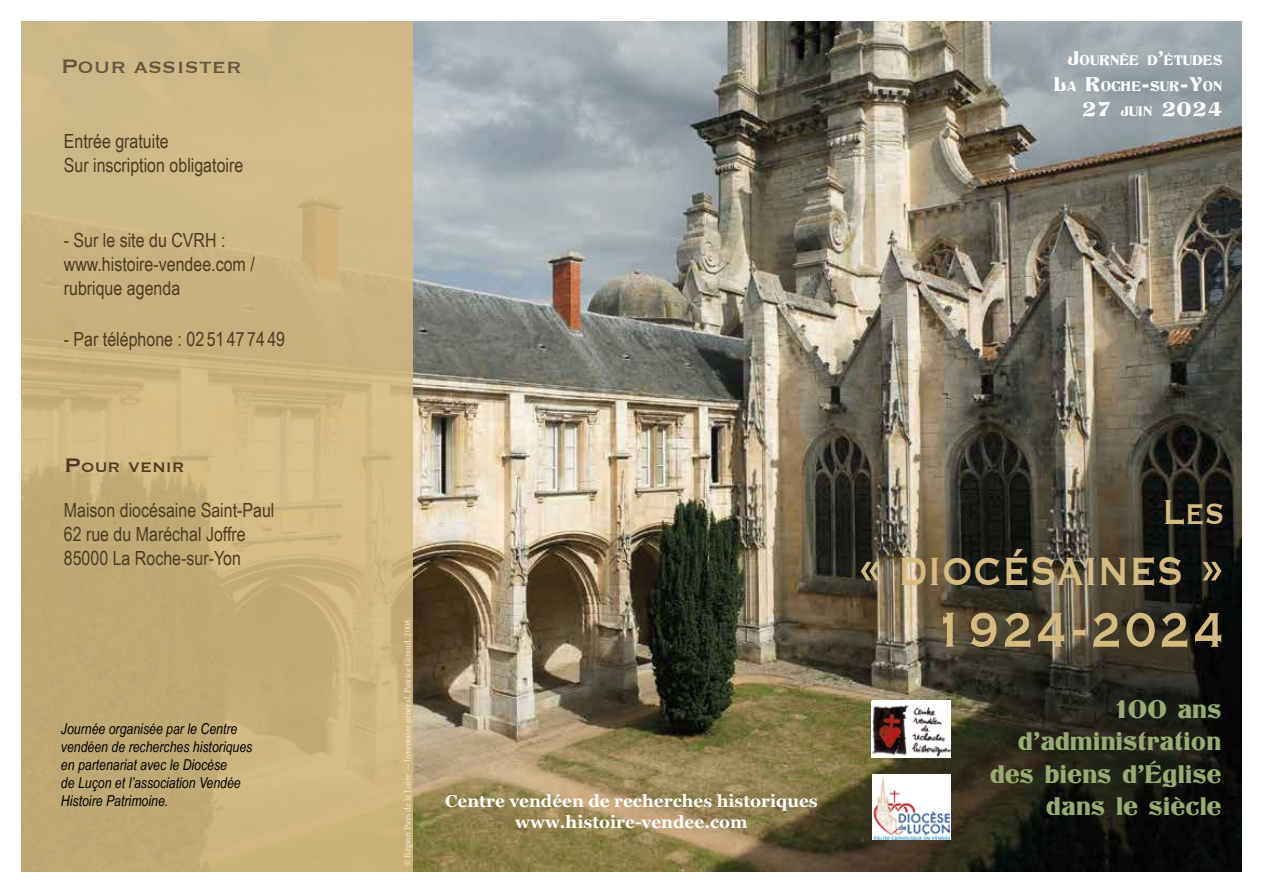
<style>
.page{position:relative;width:1263px;height:893px;background:#fff}
.page>*{position:absolute;margin:0;border:0;box-sizing:border-box;transform-origin:0 0}
.t1{font:63.75px "Copperplate";letter-spacing:.06em;color:#d5bb80;scale:.8 1}
.t2{font:51.15px "Copperplate";letter-spacing:-.005em;color:#d5bb80;scale:.8 1}
.t3{font:45px "Copperplate";color:#d5bb80;scale:.8 1}
.t4{font:27px/32.4px "Titania";color:#97ac71;text-align:right}
.t5{font:25.5px "Copperplate";color:#695540}
.t6{font:21px "Titania";letter-spacing:.01em;color:#fff}
.t7{font:19.5px/24px "Arial Narrow";color:#4d3a23}
.t8{font:17.85px "Copperplate";color:#4d3a23}
.t9{font:700 17.25px/20.7px "Georgia";color:#fff;text-align:center}
.t10{font:italic 15px/18px "Arial Narrow";color:#000}
.t11{font:14.7px/25.5px "Titania";letter-spacing:.015em;color:#fff;text-align:right}
.t12{font:9px "Minion Pro";color:#f5edde}
.s1{font-size:25.5px}
.s2{font-size:21px}
.s3{font-size:14.7px}
.s4{font-size:63.75px}
</style>
<div class="page">
<img style="left:412px;top:21px;width:830px;height:851px">
<svg style="left:21px;top:21px;width:391px;height:851px;background:#cab37e"></svg>
<img style="left:872px;top:701px;width:78px;height:56px">
<svg style="left:872px;top:774px;width:78px;height:66px"></svg>
<img style="left:873px;top:774px;width:76px;height:65px">
<h3 class="t5" style="left:61px;top:49px;width:182px">Pour assister</h3>
<p class="t7" style="left:64px;top:129px;width:181px">Entrée gratuite<br>Sur inscription obligatoire</p>
<p class="t7" style="left:64px;top:228px;width:193px">- Sur le site du CVRH : www.histoire-vendee.com / rubrique agenda</p>
<p class="t7" style="left:64px;top:327px;width:223px">- Par téléphone : 02 51 47 74 49</p>
<p class="t8" style="left:64px;top:456px;width:122px"><span class="s1">P</span>our venir</p>
<p class="t7" style="left:64px;top:498px;width:212px">Maison diocésaine Saint-Paul<br>62 rue du Maréchal Joffre<br>85000 La Roche-sur-Yon</p>
<p class="t10" style="left:61px;top:719px;width:193px">Journée organisée par le Centre vendéen de recherches historiques en partenariat avec le Diocèse<br>de Luçon et l’association Vendée<br>Histoire Patrimoine.</p>
<p class="t11" style="left:1054px;top:47px;width:170px"><span class="s2">J</span>OURNÉE D<span class="s2">’</span>ÉTUDES<br><span class="s2">L</span>A <span class="s2">R</span>OCHE<span class="s2">-</span>SUR<span class="s2">-Y</span>ON</p>
<p class="t6" style="left:1081px;top:97px;width:143px">27 <span class="s3">JUIN</span> 2024</p>
<p class="t12" style="left:402px;top:866px;width:250px;rotate:-90deg">© Région Pays de la Loire — Inventaire général, Patrice Giraud, 2008.</p>
<p class="t9" style="left:445px;top:790px;width:374px">Centre vendéen de recherches historiques www.histoire-vendee.com</p>
<h3 class="t3" style="left:1163px;top:482px;width:79px">Les</h3>
<h2 class="t2" style="left:857px;top:538px;width:460px"><span class="s4">«</span> diocésaines <span class="s4">»</span></h2>
<h1 class="t1" style="left:934px;top:588px;width:365px">1924-2024</h1>
<h3 class="t4" style="left:990px;top:692px;width:233px">100 ans d’administration des biens d’Église dans le siècle</h3>
</div>
